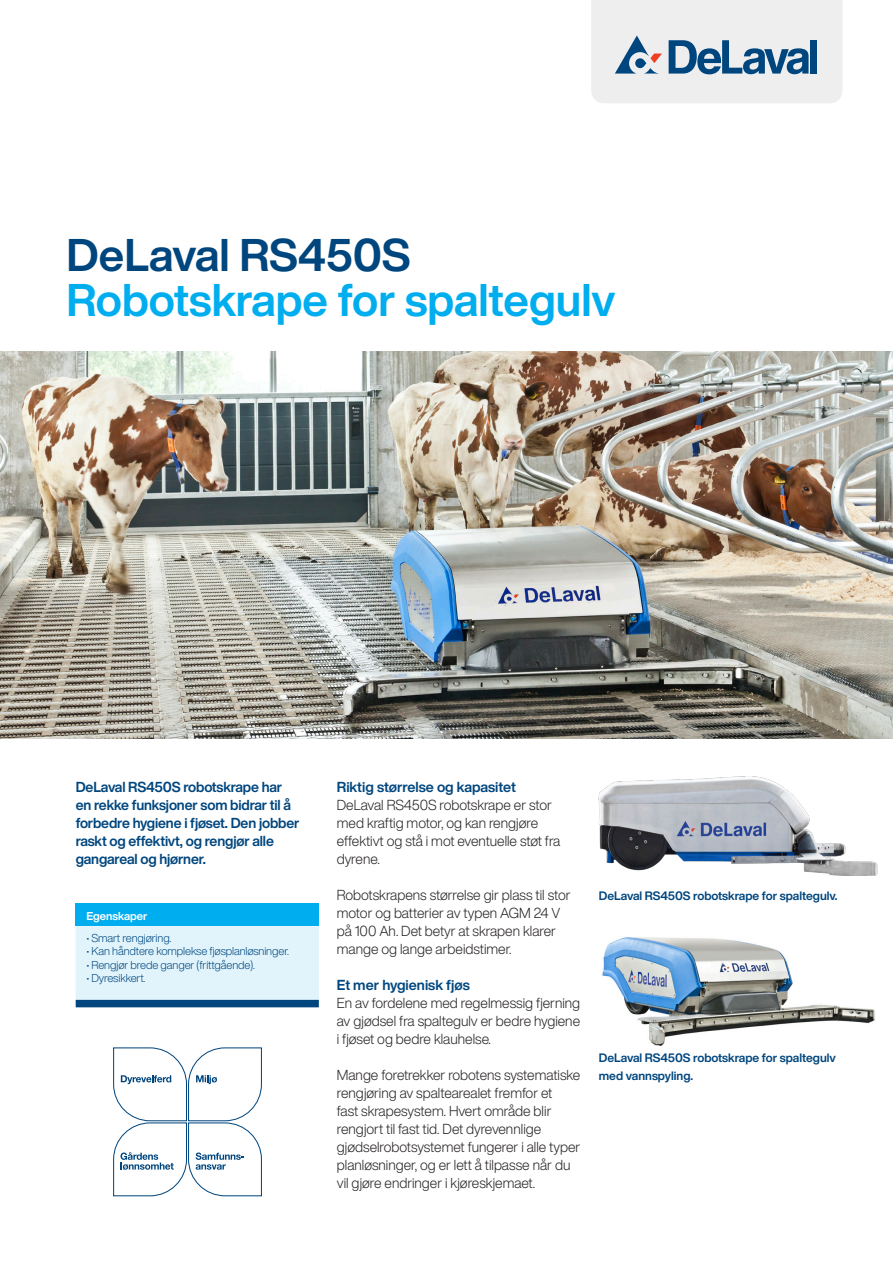
<style>
.page{position:relative;width:893px;height:1263px;background:#fff}
.page>*{position:absolute;margin:0;border:0;box-sizing:border-box;transform-origin:0 0}
.t1{font:700 45px "Helvetica Now Display";color:#00aeef}
.t2{font:700 45px "Helvetica Now Display";letter-spacing:-.005em;color:#00467e}
.t3{font:300 14.25px/18px "Helvetica Now Display";color:#231f20}
.t4{font:700 14.25px/18px "Helvetica Now Display";letter-spacing:-.01em;color:#00467e}
.t5{font:700 12px/18px "Helvetica Now Display";color:#00467e}
.t6{font:300 11.25px "Helvetica Now Display";letter-spacing:-.01em;color:#00467e}
.t7{font:700 11.25px "Helvetica Now Display";color:#fff}
</style>
<div class="page">
<img style="left:0;top:351px;width:893px;height:387px">
<div style="left:76px;top:904px;width:243px;height:22px;background:#00aeef"></div>
<div style="left:76px;top:926px;width:243px;height:74px;background:#e1f4fc"></div>
<div style="left:76px;top:1000px;width:243px;height:7px;background:#00467e"></div>
<img style="left:599px;top:776px;width:278px;height:100px">
<svg style="left:591px;top:0;width:251px;height:103px;background:#d1d9e1"></svg>
<img style="left:602px;top:937px;width:273px;height:109px">
<svg style="left:113px;top:1047px;width:149px;height:150px"></svg>
<h1 class="t2" style="left:66px;top:225px;width:346px">DeLaval RS450S</h1>
<h1 class="t1" style="left:66px;top:270px;width:550px">Robotskrape for spaltegulv</h1>
<p class="t4" style="left:76px;top:778px;width:225px">DeLaval RS450S robotskrape har en rekke funksjoner som bidrar til å forbedre hygiene i fjøset. Den jobber raskt og effektivt, og rengjør alle gangareal og hjørner.</p>
<p class="t7" style="left:86px;top:908px;width:63px">Egenskaper</p>
<p class="t6" style="left:86px;top:930px;width:87px">• Smart rengjøring.</p>
<p class="t6" style="left:86px;top:943px;width:204px">• Kan håndtere komplekse fjøsplanløsninger.</p>
<p class="t6" style="left:86px;top:957px;width:170px">• Rengjør brede ganger (frittgående).</p>
<p class="t6" style="left:86px;top:970px;width:61px">• Dyresikkert.</p>
<p class="t4" style="left:337px;top:778px;width:181px">Riktig størrelse og kapasitet</p>
<p class="t3" style="left:337px;top:796px;width:225px">DeLaval RS450S robotskrape er stor med kraftig motor, og kan rengjøre effektivt og stå i mot eventuelle støt fra dyrene.</p>
<p class="t3" style="left:337px;top:886px;width:235px">Robotskrapens størrelse gir plass til stor motor og batterier av typen AGM 24 V på 100 Ah. Det betyr at skrapen klarer mange og lange arbeidstimer.</p>
<p class="t4" style="left:337px;top:976px;width:134px">Et mer hygienisk fjøs</p>
<p class="t3" style="left:337px;top:994px;width:245px;text-align:justify">En av fordelene med regelmessig fjerning av gjødsel fra spaltegulv er bedre hygiene i fjøset og bedre klauhelse.</p>
<p class="t3" style="left:337px;top:1066px;width:245px">Mange foretrekker robotens systematiske rengjøring av spaltearealet fremfor et<br>fast skrapesystem. Hvert område blir rengjort til fast tid. Det dyrevennlige gjødselrobotsystemet fungerer i alle typer planløsninger, og er lett å tilpasse når du vil gjøre endringer i kjøreskjemaet.</p>
<p class="t5" style="left:599px;top:887px;width:240px">DeLaval RS450S robotskrape for spaltegulv.</p>
<p class="t5" style="left:599px;top:1049px;width:239px">DeLaval RS450S robotskrape for spaltegulv med vannspyling.</p>
</div>
